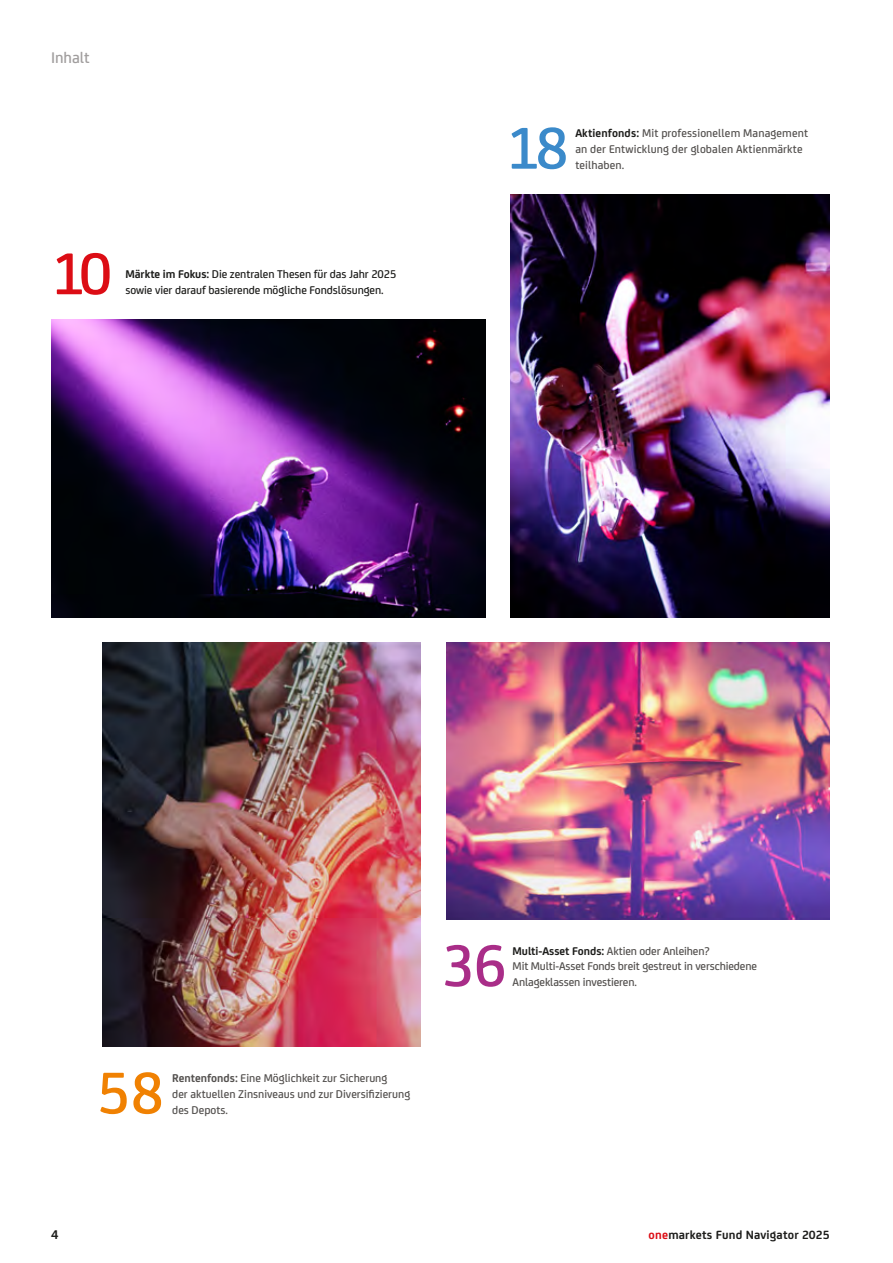
<style>
.page{position:relative;width:893px;height:1263px;background:#fff}
.page>*{position:absolute;margin:0;border:0;box-sizing:border-box;transform-origin:0 0}
.t1{font:500 63px "Uni Credit";color:#3b8aca}
.t2{font:500 63px "Uni Credit";color:#a92d88}
.t3{font:500 63px "Uni Credit";color:#f08102}
.t4{font:500 63px "Uni Credit";color:#dc0d15}
.t5{font:500 16.5px "Uni Credit";color:#a19e9e}
.t6{font:700 13.5px "Uni Credit";color:#1d1d1b}
.t7{font:700 12.75px "Uni Credit";letter-spacing:.015em;color:#1d1d1b}
.t8{font:500 12px/15.8px "Uni Credit";color:#53504e}
.t9{font:500 12px/15.8px "Uni Credit";letter-spacing:-.005em;color:#1d1d1b}
.s1{font-weight:700}
.s2{font-weight:700;color:#1d1d1b}
.s3{color:#dc0d15}
</style>
<div class="page">
<img style="left:446px;top:643px;width:383px;height:276px">
<img style="left:51px;top:320px;width:434px;height:297px">
<img style="left:102px;top:643px;width:319px;height:404px">
<img style="left:511px;top:194px;width:319px;height:423px">
<h2 class="t5" style="left:51px;top:46px;width:40px">Inhalt</h2>
<h1 class="t4" style="left:52px;top:227px;width:62px">10</h1>
<p class="t9" style="left:125px;top:266px;width:273px"><span class="s1">Märkte im Fokus:</span> Die zentralen Thesen für das Jahr 2025 sowie vier darauf basierende mögliche Fondslösungen.</p>
<h1 class="t1" style="left:507px;top:102px;width:64px">18</h1>
<p class="t8" style="left:575px;top:125px;width:234px"><span class="s2">Aktienfonds:</span> Mit professionellem Management an der Entwicklung der globalen Aktienmärkte teilhaben.</p>
<h1 class="t3" style="left:97px;top:1047px;width:68px">58</h1>
<p class="t8" style="left:172px;top:1069px;width:239px"><span class="s1">Rentenfonds:</span> Eine Möglichkeit zur Sicherung<br>der aktuellen Zinsniveaus und zur Diversifizierung des Depots.</p>
<h1 class="t2" style="left:442px;top:919px;width:67px">36</h1>
<p class="t8" style="left:513px;top:942px;width:246px"><span class="s2">Multi-Asset Fonds:</span> Aktien oder Anleihen?<br>Mit Multi-Asset Fonds breit gestreut in verschiedene<br>Anlageklassen investieren.</p>
<p class="t6" style="left:51px;top:1224px;width:9px">4</p>
<p class="t7" style="left:649px;top:1226px;width:182px"><span class="s3">one</span>markets Fund Navigator 2025</p>
</div>
